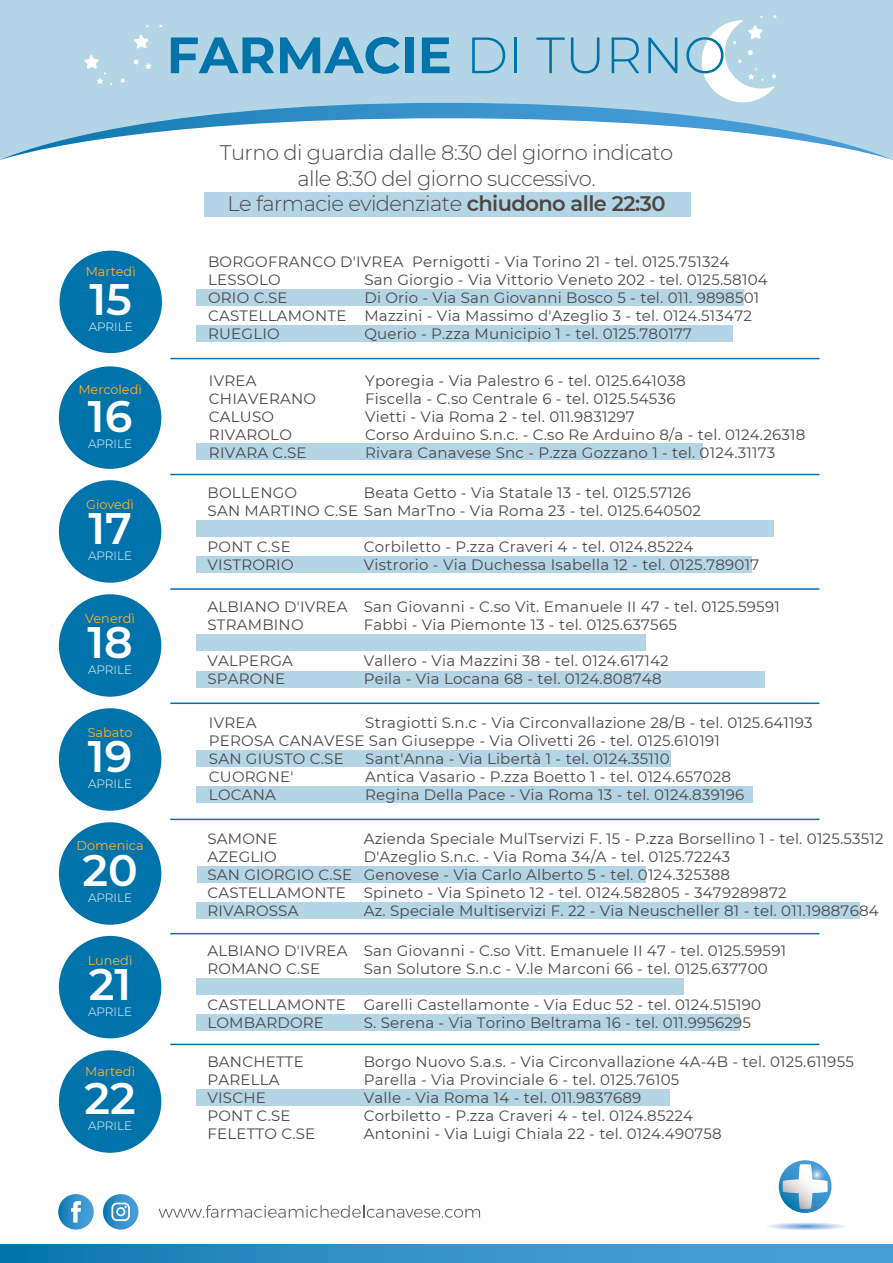
<style>
.page{position:relative;width:893px;height:1263px;background:#fff}
.page>*{position:absolute;margin:0;border:0;box-sizing:border-box;transform-origin:0 0}
.t1{font:700 51px "Montserrat";color:#0073aa}
.t2{font:600 44.1px "Montserrat";color:#fff}
.t3{font:300 21px/25.2px "Montserrat";letter-spacing:-.025em;color:#4c4745;text-align:center}
.t4{font:15px/18px "Montserrat";letter-spacing:.015em;color:#4c4745}
.t5{font:12.9px "Montserrat";color:#f9b236}
.t6{font:300 12px "Montserrat";color:#fff}
.s1{font-weight:300}
.s2{font-weight:600}
</style>
<div class="page">
<div style="left:60px;top:251px;width:102px;height:102px;background:#0073aa;border-radius:50%"></div>
<div style="left:197px;top:325px;width:536px;height:17px;background:#b3d5e5"></div>
<div style="left:197px;top:290px;width:547px;height:16px;background:#b3d5e5"></div>
<div style="left:204px;top:193px;width:487px;height:24px;background:#b3d5e5"></div>
<div style="left:0;top:0;width:893px;height:103px;background:#b3d5e5"></div>
<svg style="left:145px;top:63px;width:6px;height:6px"></svg>
<svg style="left:120px;top:78px;width:5px;height:5px"></svg>
<svg style="left:697px;top:15px;width:80px;height:88px"></svg>
<svg style="left:134px;top:34px;width:15px;height:15px"></svg>
<svg style="left:84px;top:55px;width:28px;height:30px"></svg>
<svg style="left:159px;top:24px;width:4px;height:4px"></svg>
<svg style="left:134px;top:59px;width:5px;height:5px"></svg>
<svg style="left:0;top:103px;width:893px;height:57px"></svg>
<div style="left:766px;top:1222px;width:80px;height:8px;background:#f9fafd;border-radius:50%"></div>
<svg style="left:769px;top:1223px;width:74px;height:7px"></svg>
<svg style="left:779px;top:1160px;width:52px;height:53px"></svg>
<svg style="left:782px;top:1161px;width:50px;height:48px"></svg>
<svg style="left:0;top:1244px;width:893px;height:19px;background:#318ec7"></svg>
<svg style="left:159px;top:1205px;width:321px;height:13px"></svg>
<svg style="left:58px;top:1194px;width:36px;height:35px"></svg>
<svg style="left:103px;top:1194px;width:35px;height:35px"></svg>
<svg style="left:111px;top:1202px;width:19px;height:19px"></svg>
<div style="left:196px;top:443px;width:506px;height:17px;background:#b3d5e5"></div>
<div style="left:59px;top:366px;width:102px;height:103px;background:#0073aa;border-radius:50%"></div>
<div style="left:59px;top:480px;width:102px;height:103px;background:#0073aa;border-radius:50%"></div>
<div style="left:59px;top:594px;width:102px;height:103px;background:#0073aa;border-radius:50%"></div>
<div style="left:59px;top:708px;width:102px;height:103px;background:#0073aa;border-radius:50%"></div>
<div style="left:59px;top:822px;width:102px;height:103px;background:#0073aa;border-radius:50%"></div>
<div style="left:59px;top:936px;width:102px;height:102px;background:#0073aa;border-radius:50%"></div>
<div style="left:59px;top:1050px;width:102px;height:103px;background:#0073aa;border-radius:50%"></div>
<hr style="left:170px;top:474px;width:649px;height:1px;background:#0073aa">
<hr style="left:170px;top:358px;width:649px;height:1px;background:#0073aa">
<hr style="left:170px;top:588px;width:649px;height:2px;background:#0073aa">
<hr style="left:170px;top:702px;width:649px;height:2px;background:#0073aa">
<hr style="left:170px;top:819px;width:649px;height:1px;background:#0073aa">
<hr style="left:170px;top:933px;width:649px;height:1px;background:#0073aa">
<hr style="left:170px;top:1044px;width:649px;height:1px;background:#0073aa">
<div style="left:196px;top:557px;width:556px;height:16px;background:#b3d5e5"></div>
<div style="left:196px;top:520px;width:577px;height:17px;background:#b3d5e5"></div>
<div style="left:196px;top:671px;width:568px;height:16px;background:#b3d5e5"></div>
<div style="left:196px;top:634px;width:449px;height:16px;background:#b3d5e5"></div>
<div style="left:196px;top:786px;width:557px;height:17px;background:#b3d5e5"></div>
<div style="left:196px;top:750px;width:474px;height:16px;background:#b3d5e5"></div>
<div style="left:196px;top:902px;width:663px;height:17px;background:#b3d5e5"></div>
<div style="left:197px;top:866px;width:448px;height:17px;background:#b3d5e5"></div>
<div style="left:196px;top:1014px;width:543px;height:17px;background:#b3d5e5"></div>
<div style="left:196px;top:978px;width:487px;height:17px;background:#b3d5e5"></div>
<div style="left:196px;top:1089px;width:473px;height:17px;background:#b3d5e5"></div>
<h1 class="t1" style="left:167px;top:18px;width:561px">FARMACIE <span class="s1">DI TURNO</span></h1>
<p class="t5" style="left:86px;top:262px;width:52px">Martedì</p>
<h2 class="t2" style="left:90px;top:268px;width:44px">15</h2>
<p class="t6" style="left:89px;top:318px;width:46px">APRILE</p>
<p class="t5" style="left:78px;top:381px;width:65px">Mercoledì</p>
<h2 class="t2" style="left:88px;top:385px;width:46px">16</h2>
<p class="t6" style="left:88px;top:435px;width:46px">APRILE</p>
<p class="t5" style="left:86px;top:495px;width:49px">Giovedì</p>
<h2 class="t2" style="left:88px;top:497px;width:45px">17</h2>
<p class="t6" style="left:88px;top:548px;width:46px">APRILE</p>
<p class="t5" style="left:85px;top:609px;width:51px">Venerdì</p>
<h2 class="t2" style="left:87px;top:611px;width:47px">18</h2>
<p class="t6" style="left:88px;top:662px;width:46px">APRILE</p>
<p class="t5" style="left:88px;top:723px;width:46px">Sabato</p>
<h2 class="t2" style="left:88px;top:725px;width:46px">19</h2>
<p class="t6" style="left:88px;top:776px;width:46px">APRILE</p>
<p class="t5" style="left:77px;top:837px;width:69px">Domenica</p>
<h2 class="t2" style="left:83px;top:839px;width:57px">20</h2>
<p class="t6" style="left:88px;top:890px;width:46px">APRILE</p>
<p class="t5" style="left:88px;top:951px;width:46px">Lunedì</p>
<h2 class="t2" style="left:89px;top:953px;width:44px">21</h2>
<p class="t6" style="left:88px;top:1003px;width:46px">APRILE</p>
<p class="t5" style="left:85px;top:1062px;width:52px">Martedì</p>
<h2 class="t2" style="left:84px;top:1067px;width:53px">22</h2>
<p class="t6" style="left:88px;top:1118px;width:46px">APRILE</p>
<h3 class="t3" style="left:220px;top:140px;width:455px">Turno di guardia dalle 8:30 del giorno indicato alle 8:30 del giorno successivo.<br>Le farmacie evidenziate <span class="s2">chiudono alle 22:30</span></h3>
<p class="t4" style="left:208px;top:252px;width:523px">BORGOFRANCO D'IVREA Pernigotti - Via Torino 21 - tel. 0125.751324<br>LESSOLO</p>
<p class="t4" style="left:364px;top:270px;width:405px">San Giorgio - Via Vittorio Veneto 202 - tel. 0125.58104</p>
<p class="t4" style="left:208px;top:288px;width:553px;text-indent:156px">Di Orio - Via San Giovanni Bosco 5 - tel. 011. 9898501<br>CASTELLAMONTE Mazzini - Via Massimo d'Azeglio 3 - tel. 0124.513472<br>RUEGLIO</p>
<p class="t4" style="left:208px;top:288px;width:81px">ORIO C.SE</p>
<p class="t4" style="left:364px;top:324px;width:329px">Querio - P.zza Municipio 1 - tel. 0125.780177</p>
<p class="t4" style="left:209px;top:371px;width:49px">IVREA</p>
<p class="t4" style="left:365px;top:371px;width:322px">Yporegia - Via Palestro 6 - tel. 0125.641038</p>
<p class="t4" style="left:209px;top:389px;width:109px">CHIAVERANO</p>
<p class="t4" style="left:365px;top:389px;width:312px">Fiscella - C.so Centrale 6 - tel. 0125.54536</p>
<p class="t4" style="left:209px;top:407px;width:67px">CALUSO</p>
<p class="t4" style="left:365px;top:407px;width:271px">Vietti - Via Roma 2 - tel. 011.9831297</p>
<p class="t4" style="left:209px;top:425px;width:85px">RIVAROLO</p>
<p class="t4" style="left:365px;top:425px;width:442px">Corso Arduino S.n.c. - C.so Re Arduino 8/a - tel. 0124.26318</p>
<p class="t4" style="left:209px;top:443px;width:99px">RIVARA C.SE</p>
<p class="t4" style="left:365px;top:443px;width:411px">Rivara Canavese Snc - P.zza Gozzano 1 - tel. 0124.31173</p>
<p class="t4" style="left:208px;top:483px;width:495px;text-indent:156px">Beata Getto - Via Statale 13 - tel. 0125.57126<br>SAN MARTINO C.SE San MarTno - Via Roma 23 - tel. 0125.640502</p>
<p class="t4" style="left:208px;top:537px;width:85px">PONT C.SE</p>
<p class="t4" style="left:364px;top:537px;width:331px">Corbiletto - P.zza Craveri 4 - tel. 0124.85224</p>
<p class="t4" style="left:208px;top:555px;width:88px">VISTRORIO</p>
<p class="t4" style="left:364px;top:555px;width:397px">Vistrorio - Via Duchessa Isabella 12 - tel. 0125.789017</p>
<p class="t4" style="left:207px;top:597px;width:574px">ALBIANO D'IVREA San Giovanni - C.so Vit. Emanuele II 47 - tel. 0125.59591<br>STRAMBINO</p>
<p class="t4" style="left:208px;top:483px;width:91px">BOLLENGO</p>
<p class="t4" style="left:364px;top:615px;width:315px">Fabbi - Via Piemonte 13 - tel. 0125.637565</p>
<p class="t4" style="left:207px;top:651px;width:87px">VALPERGA</p>
<p class="t4" style="left:364px;top:651px;width:306px">Vallero - Via Mazzini 38 - tel. 0124.617142</p>
<p class="t4" style="left:207px;top:669px;width:79px">SPARONE</p>
<p class="t4" style="left:364px;top:669px;width:299px">Peila - Via Locana 68 - tel. 0124.808748</p>
<p class="t4" style="left:209px;top:713px;width:605px;text-indent:156px">Stragiotti S.n.c - Via Circonvallazione 28/B - tel. 0125.641193<br>PEROSA CANAVESE San Giuseppe - Via Olivetti 26 - tel. 0125.610191<br>SAN GIUSTO C.SE</p>
<p class="t4" style="left:209px;top:713px;width:49px">IVREA</p>
<p class="t4" style="left:365px;top:749px;width:306px">Sant'Anna - Via Libertà 1 - tel. 0124.35110</p>
<p class="t4" style="left:209px;top:767px;width:86px">CUORGNE'</p>
<p class="t4" style="left:365px;top:767px;width:367px">Antica Vasario - P.zza Boetto 1 - tel. 0124.657028</p>
<p class="t4" style="left:209px;top:785px;width:69px">LOCANA</p>
<p class="t4" style="left:365px;top:785px;width:381px">Regina Della Pace - Via Roma 13 - tel. 0124.839196</p>
<p class="t4" style="left:207px;top:829px;width:72px">SAMONE</p>
<p class="t4" style="left:364px;top:829px;width:521px">Azienda Speciale MulTservizi F. 15 - P.zza Borsellino 1 - tel. 0125.53512</p>
<p class="t4" style="left:207px;top:847px;width:71px">AZEGLIO</p>
<p class="t4" style="left:207px;top:847px;width:581px;text-indent:156px">D'Azeglio S.n.c. - Via Roma 34/A - tel. 0125.72243<br>SAN GIORGIO C.SE Genovese - Via Carlo Alberto 5 - tel. 0124.325388<br>CASTELLAMONTE Spineto - Via Spineto 12 - tel. 0124.582805 - 3479289872<br>RIVAROSSA</p>
<p class="t4" style="left:364px;top:901px;width:516px">Az. Speciale Multiservizi F. 22 - Via Neuscheller 81 - tel. 011.19887684</p>
<p class="t4" style="left:207px;top:941px;width:580px">ALBIANO D'IVREA San Giovanni - C.so Vitt. Emanuele II 47 - tel. 0125.59591<br>ROMANO C.SE</p>
<p class="t4" style="left:364px;top:959px;width:405px">San Solutore S.n.c - V.le Marconi 66 - tel. 0125.637700</p>
<p class="t4" style="left:207px;top:995px;width:555px">CASTELLAMONTE Garelli Castellamonte - Via Educ 52 - tel. 0124.515190<br>LOMBARDORE</p>
<p class="t4" style="left:364px;top:1013px;width:389px">S. Serena - Via Torino Beltrama 16 - tel. 011.9956295</p>
<p class="t4" style="left:207px;top:1052px;width:98px">BANCHETTE</p>
<p class="t4" style="left:364px;top:1052px;width:492px">Borgo Nuovo S.a.s. - Via Circonvallazione 4A-4B - tel. 0125.611955</p>
<p class="t4" style="left:207px;top:1070px;width:74px">PARELLA</p>
<p class="t4" style="left:364px;top:1070px;width:317px">Parella - Via Provinciale 6 - tel. 0125.76105</p>
<p class="t4" style="left:207px;top:1088px;width:60px">VISCHE</p>
<p class="t4" style="left:364px;top:1088px;width:279px">Valle - Via Roma 14 - tel. 011.9837689</p>
<p class="t4" style="left:207px;top:1106px;width:85px">PONT C.SE</p>
<p class="t4" style="left:364px;top:1106px;width:331px">Corbiletto - P.zza Craveri 4 - tel. 0124.85224</p>
<p class="t4" style="left:207px;top:1124px;width:109px">FELETTO C.SE</p>
<p class="t4" style="left:364px;top:1124px;width:360px">Antonini - Via Luigi Chiala 22 - tel. 0124.490758</p>
</div>
